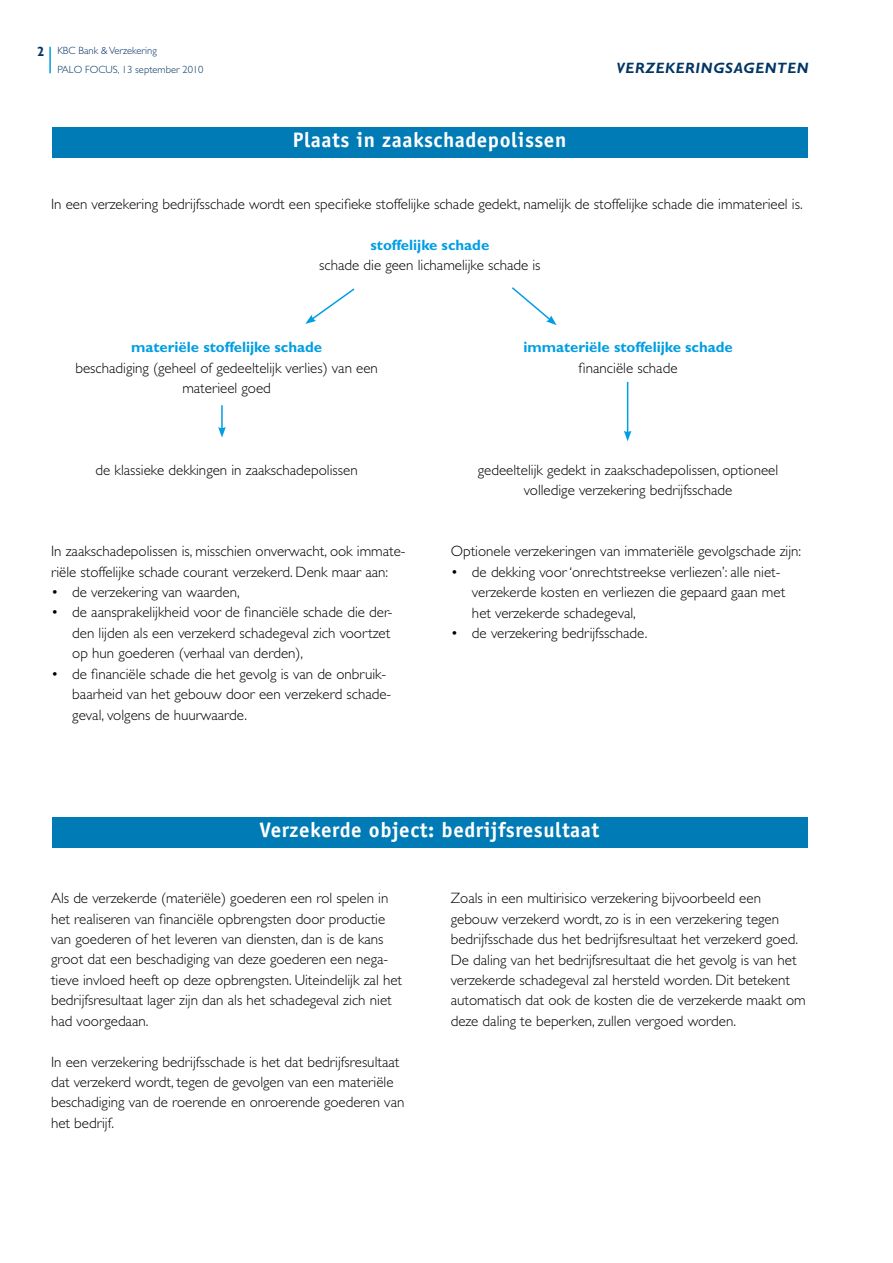
<style>
.page{position:relative;width:893px;height:1263px;background:#fff}
.page>*{position:absolute;margin:0;border:0;box-sizing:border-box;transform-origin:0 0}
.t1{font:700 21px "Officina Sans Std";letter-spacing:.025em;color:#fff}
.t2{font:300 15px/20.4px "Gill Sans Std";color:#000}
.t3{font:700 15px "Gill Sans Std";color:#009ee3}
.t4{font:italic 700 15px "Gill Sans Std";letter-spacing:.05em;color:#003564}
.t5{font:300 10.5px/19.5px "Gill Sans Std";color:#003564}
.s1{font-weight:700;font-stretch:condensed;font-size:13.5px}
</style>
<div class="page">
<hr style="left:49px;top:47px;width:2px;height:26px;background:#009ee3">
<div style="left:53px;top:128px;width:755px;height:30px;background:#007bb5"></div>
<hr style="left:221px;top:405px;width:2px;height:24px;background:#009ee3">
<svg style="left:218px;top:427px;width:8px;height:10px"></svg>
<hr style="left:627px;top:382px;width:1px;height:51px;background:#009ee3">
<svg style="left:624px;top:431px;width:7px;height:10px"></svg>
<svg style="left:512px;top:287px;width:45px;height:38px"></svg>
<svg style="left:305px;top:288px;width:50px;height:36px"></svg>
<div style="left:53px;top:817px;width:755px;height:31px;background:#007bb5"></div>
<p class="t5" style="left:57px;top:41px;width:148px;text-indent:-20px"><span class="s1">2</span> KBC Bank &amp; Verzekering<br>PALO FOCUS, 13 september 2010</p>
<h1 class="t1" style="left:293px;top:127px;width:275px">Plaats in zaakschadepolissen</h1>
<p class="t4" style="left:616px;top:60px;width:194px">VERZEKERINGSAGENTEN</p>
<p class="t2" style="left:51px;top:194px;width:753px">In een verzekering bedrijfsschade wordt een specifieke stoffelijke schade gedekt, namelijk de stoffelijke schade die immaterieel is.</p>
<p class="t3" style="left:371px;top:236px;width:120px">stoffelijke schade</p>
<p class="t2" style="left:319px;top:255px;width:223px">schade die geen lichamelijke schade is</p>
<p class="t3" style="left:131px;top:338px;width:192px">materiële stoffelijke schade</p>
<p class="t2" style="left:75px;top:357px;width:304px;text-align:center">beschadiging (geheel of gedeeltelijk verlies) van een materieel goed</p>
<p class="t3" style="left:523px;top:338px;width:211px">immateriële stoffelijke schade</p>
<p class="t2" style="left:579px;top:357px;width:100px">financiële schade</p>
<p class="t2" style="left:96px;top:459px;width:264px">de klassieke dekkingen in zaakschadepolissen</p>
<p class="t2" style="left:478px;top:459px;width:302px;text-align:center">gedeeltelijk gedekt in zaakschadepolissen, optioneel volledige verzekering bedrijfsschade</p>
<p class="t2" style="left:51px;top:541px;width:356px">In zaakschadepolissen is, misschien onverwacht, ook immate&shy;riële stoffelijke schade courant verzekerd. Denk maar aan:</p>
<p class="t2" style="left:51px;top:582px;width:190px">• de verzekering van waarden,</p>
<p class="t2" style="left:72px;top:602px;width:322px;text-indent:-21px">• de aansprakelijkheid voor de financiële schade die der&shy;den lijden als een verzekerd schadegeval zich voortzet op hun goederen (verhaal van derden),</p>
<p class="t2" style="left:72px;top:664px;width:321px;text-indent:-21px">• de financiële schade die het gevolg is van de onbruik&shy;baarheid van het gebouw door een verzekerd schade&shy;geval, volgens de huurwaarde.</p>
<p class="t2" style="left:451px;top:541px;width:352px">Optionele verzekeringen van immateriële gevolgschade zijn:</p>
<p class="t2" style="left:472px;top:562px;width:315px;text-indent:-21px">• de dekking voor ‘onrechtstreekse verliezen’: alle niet&shy;verzekerde kosten en verliezen die gepaard gaan met het verzekerde schadegeval,</p>
<p class="t2" style="left:451px;top:623px;width:198px">• de verzekering bedrijfsschade.</p>
<h1 class="t1" style="left:260px;top:817px;width:341px">Verzekerde object: bedrijfsresultaat</h1>
<p class="t2" style="left:51px;top:888px;width:353px">Als de verzekerde (materiële) goederen een rol spelen in het realiseren van financiële opbrengsten door productie van goederen of het leveren van diensten, dan is de kans groot dat een beschadiging van deze goederen een nega&shy;tieve invloed heeft op deze opbrengsten. Uiteindelijk zal het bedrijfsresultaat lager zijn dan als het schadegeval zich niet had voorgedaan.</p>
<p class="t2" style="left:51px;top:1051px;width:355px">In een verzekering bedrijfsschade is het dat bedrijfsresultaat dat verzekerd wordt, tegen de gevolgen van een materiële beschadiging van de roerende en onroerende goederen van het bedrijf.</p>
<p class="t2" style="left:451px;top:888px;width:357px">Zoals in een multirisico verzekering bijvoorbeeld een gebouw verzekerd wordt, zo is in een verzekering tegen bedrijfsschade dus het bedrijfsresultaat het verzekerd goed.<br>De daling van het bedrijfsresultaat die het gevolg is van het verzekerde schadegeval zal hersteld worden. Dit betekent automatisch dat ook de kosten die de verzekerde maakt om deze daling te beperken, zullen vergoed worden.</p>
</div>
